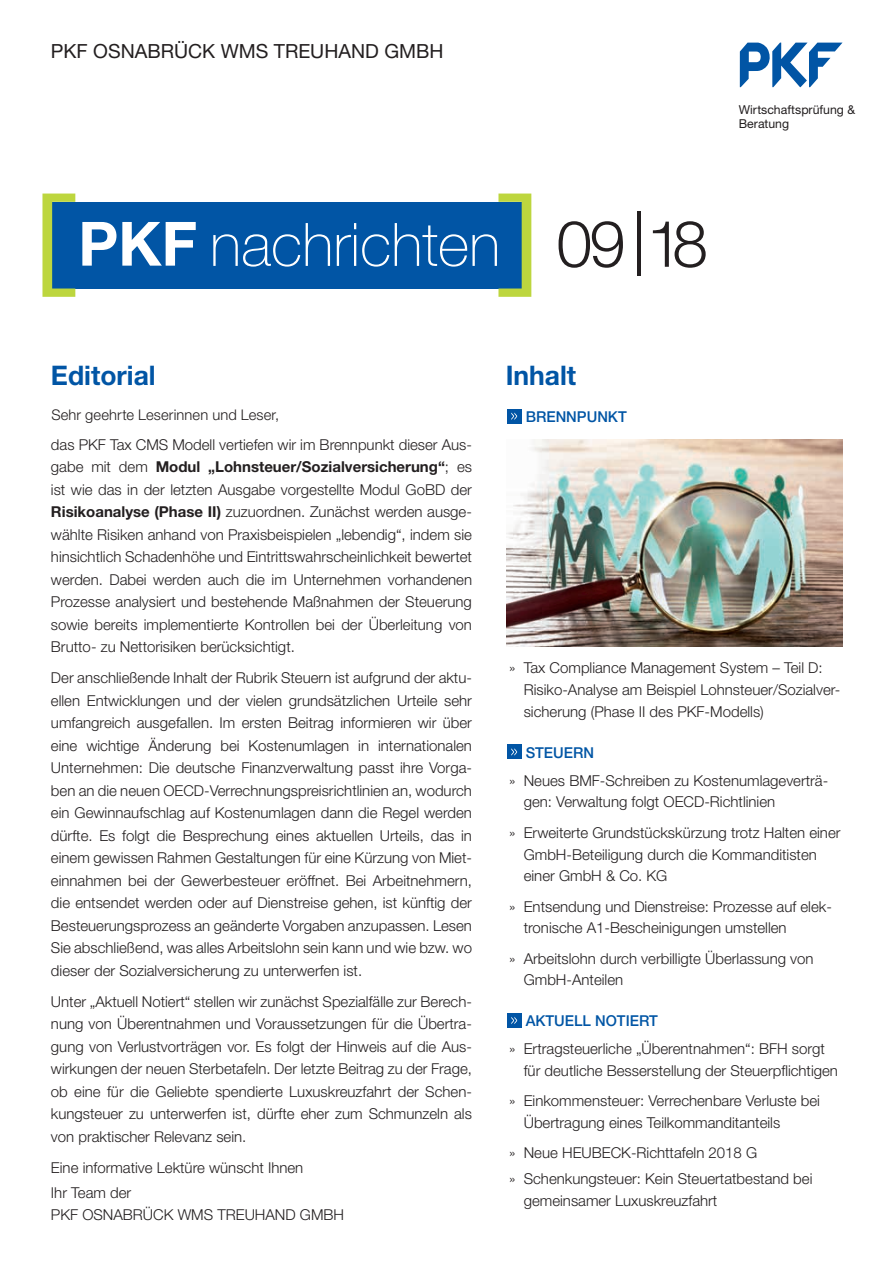
<style>
.page{position:relative;width:893px;height:1263px;background:#fff}
.page>*{position:absolute;margin:0;border:0;box-sizing:border-box;transform-origin:0 0}
.t1{font:300 64.5px "Helvetica Neue LT";color:#231f20}
.t2{font:700 27px "Helvetica Neue LT";color:#0155a5}
.t3{font:19.5px "Helvetica Neue LT";color:#231f20}
.t4{font:300 15px/22.5px "Helvetica Neue LT";color:#231f20}
.t5{font:500 15px "Helvetica Neue LT";color:#0155a5}
.t6{font:300 14.7px "Helvetica Neue LT";letter-spacing:.01em;color:#231f20}
.t7{font:12.3px/13.6px "Helvetica Neue LT";color:#231f20}
.s1{font-weight:700}
</style>
<div class="page">
<svg style="left:42px;top:194px;width:33px;height:103px"></svg>
<svg style="left:82px;top:194px;width:449px;height:103px"></svg>
<svg style="left:740px;top:43px;width:102px;height:44px"></svg>
<div style="left:507px;top:409px;width:15px;height:15px;background:#0155a5"></div>
<svg style="left:511px;top:413px;width:6px;height:7px"></svg>
<div style="left:507px;top:745px;width:15px;height:14px;background:#0155a5"></div>
<svg style="left:511px;top:748px;width:6px;height:8px"></svg>
<div style="left:507px;top:1013px;width:15px;height:15px;background:#0155a5"></div>
<svg style="left:511px;top:1017px;width:6px;height:7px"></svg>
<img style="left:506px;top:440px;width:336px;height:206px">
<h3 class="t3" style="left:51px;top:44px;width:394px">PKF OSNABRÜCK WMS TREUHAND GMBH</h3>
<h1 class="t1" style="left:556px;top:221px;width:153px">09 |18</h1>
<p class="t7" style="left:739px;top:104px;width:118px">Wirtschaftsprüfung &amp;<br>Beratung</p>
<h2 class="t2" style="left:51px;top:365px;width:106px">Editorial</h2>
<h2 class="t2" style="left:506px;top:365px;width:72px">Inhalt</h2>
<p class="t6" style="left:51px;top:409px;width:229px">Sehr geehrte Leserinnen und Leser,</p>
<p class="t5" style="left:526px;top:411px;width:103px">BRENNPUNKT</p>
<p class="t4" style="left:51px;top:435px;width:422px;text-align:justify">das PKF Tax CMS Modell vertiefen wir im Brennpunkt dieser Aus&shy;gabe mit dem <span class="s1">Modul „Lohnsteuer/Sozialversicherung“</span>; es ist wie das in der letzten Ausgabe vorgestellte Modul GoBD der <span class="s1">Risikoanalyse (Phase II)</span> zuzuordnen. Zunächst werden ausge&shy;wählte Risiken anhand von Praxisbeispielen „lebendig“, indem sie hinsichtlich Schadenhöhe und Eintrittswahrscheinlichkeit bewertet werden. Dabei werden auch die im Unternehmen vorhandenen Prozesse analysiert und bestehende Maßnahmen der Steuerung sowie bereits implementierte Kontrollen bei der Überleitung von Brutto- zu Nettorisiken berücksichtigt.</p>
<p class="t4" style="left:51px;top:668px;width:422px;text-align:justify">Der anschließende Inhalt der Rubrik Steuern ist aufgrund der aktu&shy;ellen Entwicklungen und der vielen grundsätzlichen Urteile sehr umfangreich ausgefallen. Im ersten Beitrag informieren wir über eine wichtige Änderung bei Kostenumlagen in internationalen Unternehmen: Die deutsche Finanzverwaltung passt ihre Vorga&shy;ben an die neuen OECD-Verrechnungspreisrichtlinien an, wodurch ein Gewinnaufschlag auf Kostenumlagen dann die Regel werden dürfte. Es folgt die Besprechung eines aktuellen Urteils, das in einem gewissen Rahmen Gestaltungen für eine Kürzung von Miet&shy;einnahmen bei der Gewerbesteuer eröffnet. Bei Arbeitnehmern, die entsendet werden oder auf Dienstreise gehen, ist künftig der Besteuerungsprozess an geänderte Vorgaben anzupassen. Lesen Sie abschließend, was alles Arbeitslohn sein kann und wie bzw. wo dieser der Sozialversicherung zu unterwerfen ist.</p>
<p class="t4" style="left:51px;top:992px;width:423px;text-align:justify">Unter „Aktuell Notiert“ stellen wir zunächst Spezialfälle zur Berech&shy;nung von Überentnahmen und Voraussetzungen für die Übertra&shy;gung von Verlustvorträgen vor. Es folgt der Hinweis auf die Aus&shy;wirkungen der neuen Sterbetafeln. Der letzte Beitrag zu der Frage, ob eine für die Geliebte spendierte Luxuskreuzfahrt der Schen&shy;kungsteuer zu unterwerfen ist, dürfte eher zum Schmunzeln als von praktischer Relevanz sein.</p>
<p class="t4" style="left:51px;top:1158px;width:254px">Eine informative Lektüre wünscht Ihnen</p>
<p class="t4" style="left:51px;top:1183px;width:295px">Ihr Team der<br>PKF OSNABRÜCK WMS TREUHAND GMBH</p>
<p class="t4" style="left:524px;top:659px;width:318px;line-height:21.8px;text-indent:-14px">» Tax Compliance Management System – Teil D:<br>Risiko-Analyse am Beispiel Lohnsteuer/Sozialver&shy;sicherung (Phase II des PKF-Modells)</p>
<p class="t5" style="left:526px;top:747px;width:70px">STEUERN</p>
<p class="t4" style="left:524px;top:771px;width:306px;line-height:21.8px;text-indent:-14px">» Neues BMF-Schreiben zu Kostenumlageverträ&shy;gen: Verwaltung folgt OECD-Richtlinien</p>
<p class="t4" style="left:524px;top:823px;width:318px;line-height:21.8px;text-indent:-14px">» Erweiterte Grundstückskürzung trotz Halten einer<br>GmbH-Beteiligung durch die Kommanditisten einer GmbH &amp; Co. KG</p>
<p class="t4" style="left:524px;top:897px;width:310px;line-height:21.8px;text-indent:-14px">» Entsendung und Dienstreise: Prozesse auf elek&shy;tronische A1-Bescheinigungen umstellen</p>
<p class="t4" style="left:524px;top:949px;width:291px;line-height:21.8px;text-indent:-14px">» Arbeitslohn durch verbilligte Überlassung von<br>GmbH-Anteilen</p>
<p class="t5" style="left:526px;top:1015px;width:134px">AKTUELL NOTIERT</p>
<p class="t4" style="left:524px;top:1040px;width:316px;line-height:21.8px;text-indent:-14px">» Ertragsteuerliche „Überentnahmen“: BFH sorgt für deutliche Besserstellung der Steuerpflichtigen</p>
<p class="t4" style="left:524px;top:1092px;width:298px;line-height:21.8px;text-indent:-14px">» Einkommensteuer: Verrechenbare Verluste bei<br>Übertragung eines Teilkommanditanteils</p>
<p class="t4" style="left:509px;top:1142px;width:305px;line-height:26px">» Neue HEUBECK-Richttafeln 2018 G<br>» Schenkungsteuer: Kein Steuertatbestand bei</p>
<p class="t4" style="left:524px;top:1191px;width:195px">gemeinsamer Luxuskreuzfahrt</p>
</div>
